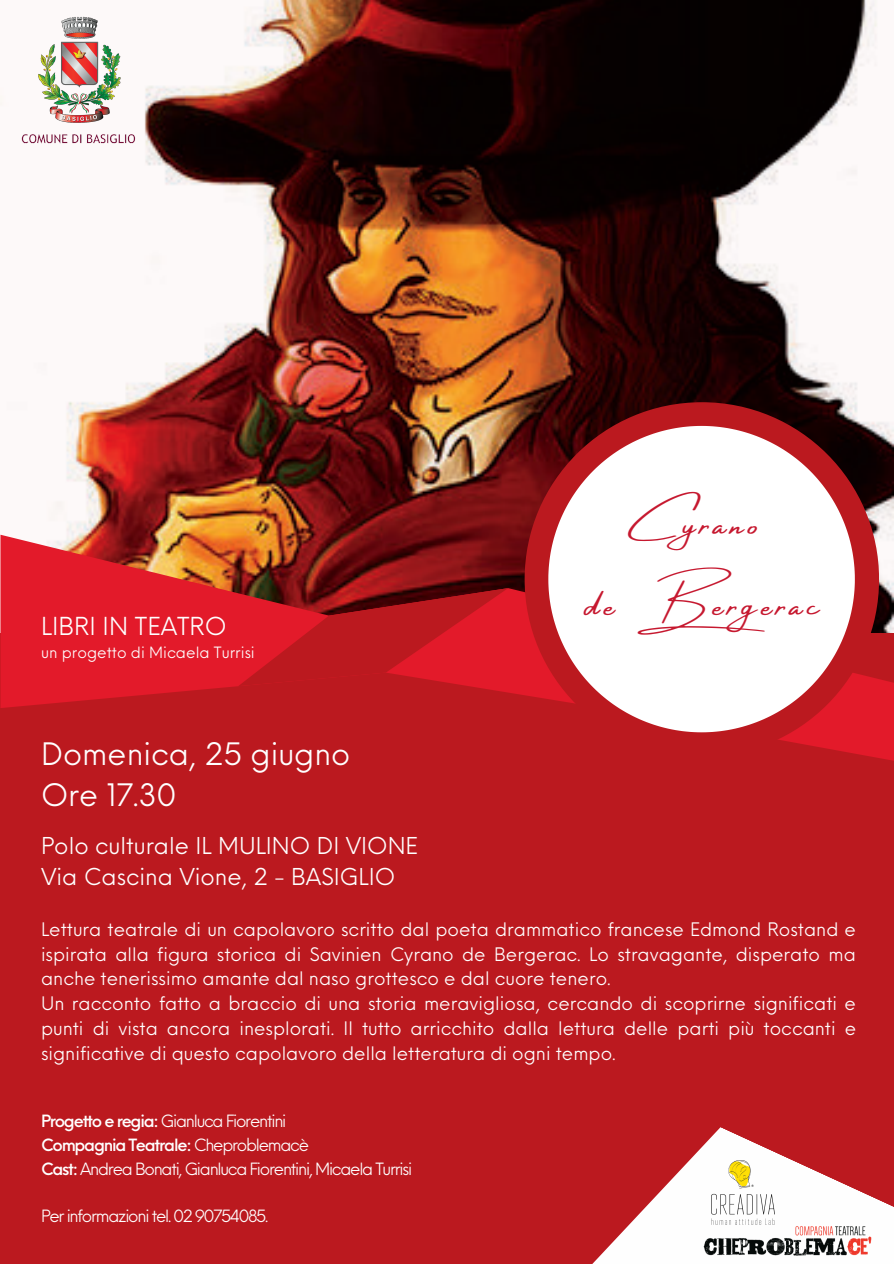
<style>
.page{position:relative;width:894px;height:1264px;background:#fff}
.page>*{position:absolute;margin:0;border:0;box-sizing:border-box;transform-origin:0 0}
.t1{font:36.45px "Amsterdam Four";letter-spacing:.13em;color:#c6182f}
.t2{font:30.15px "Neue Einstellung";color:#fff}
.t3{font:24.15px "Neue Einstellung";color:#fff}
.t4{font:22.65px "Neue Einstellung";color:#fff}
.t5{font:18.15px/24.8px "Neue Einstellung";color:#fff;text-align:justify}
.t6{font:16.5px "Neue Einstellung";letter-spacing:-.075em;color:#fff}
.t7{font:500 16.5px "Neue Einstellung";letter-spacing:-.075em;color:#fff}
.t8{font:15.15px "Neue Einstellung";color:#fff}
.s1{font-weight:500}
.s2{font-weight:400}
</style>
<div class="page">
<div style="left:0;top:0;width:893px;height:1263px;background:#bb191f"></div>
<img style="left:0;top:0;width:893px;height:534px">
<svg style="left:0;top:534px;width:893px;height:227px"></svg>
<svg style="left:238px;top:588px;width:270px;height:98px"></svg>
<div style="left:524px;top:402px;width:354px;height:354px;background:#bb191f;border-radius:50%"></div>
<svg style="left:548px;top:426px;width:306px;height:306px;fill:#fff"></svg>
<img style="left:22px;top:16px;width:114px;height:127px">
<svg style="left:593px;top:1127px;width:300px;height:136px"></svg>
<img style="left:711px;top:1160px;width:63px;height:64px">
<img style="left:701px;top:1224px;width:171px;height:33px">
<p class="t3" style="left:41px;top:604px;width:187px">LIBRI IN TEATRO</p>
<p class="t8" style="left:41px;top:638px;width:215px">un progetto di Micaela Turrisi</p>
<p class="t1" style="left:627px;top:503px;width:132px">Cyrano</p>
<p class="t1" style="left:584px;top:584px;width:236px">de Bergerac</p>
<p class="t2" style="left:41px;top:726px;width:311px">Domenica, 25 giugno</p>
<p class="t2" style="left:41px;top:768px;width:137px">Ore 17.30</p>
<p class="t4" style="left:41px;top:825px;width:378px">Polo culturale IL MULINO DI VIONE</p>
<p class="t4" style="left:41px;top:856px;width:355px">Via Cascina Vione, 2 - BASIGLIO</p>
<p class="t5" style="left:41px;top:915px;width:816px">Lettura teatrale di un capolavoro scritto dal poeta drammatico francese Edmond Rostand e ispirata alla figura storica di Savinien Cyrano de Bergerac. Lo stravagante, disperato ma anche tenerissimo amante dal naso grottesco e dal cuore tenero.</p>
<p class="t5" style="left:41px;top:989px;width:816px">Un racconto fatto a braccio di una storia meravigliosa, cercando di scoprirne significati e punti di vista ancora inesplorati. Il tutto arricchito dalla lettura delle parti più toccanti e significative di questo capolavoro della letteratura di ogni tempo.</p>
<p class="t6" style="left:41px;top:1106px;width:247px"><span class="s1">Progetto e regia:</span> Gianluca Fiorentini</p>
<p class="t7" style="left:41px;top:1129px;width:269px">Compagnia Teatrale: <span class="s2">Cheproblemacè</span></p>
<p class="t6" style="left:41px;top:1153px;width:372px"><span class="s1">Cast:</span> Andrea Bonati, Gianluca Fiorentini, Micaela Turrisi</p>
<p class="t6" style="left:41px;top:1201px;width:229px">Per informazioni tel. 02 90754085.</p>
</div>
